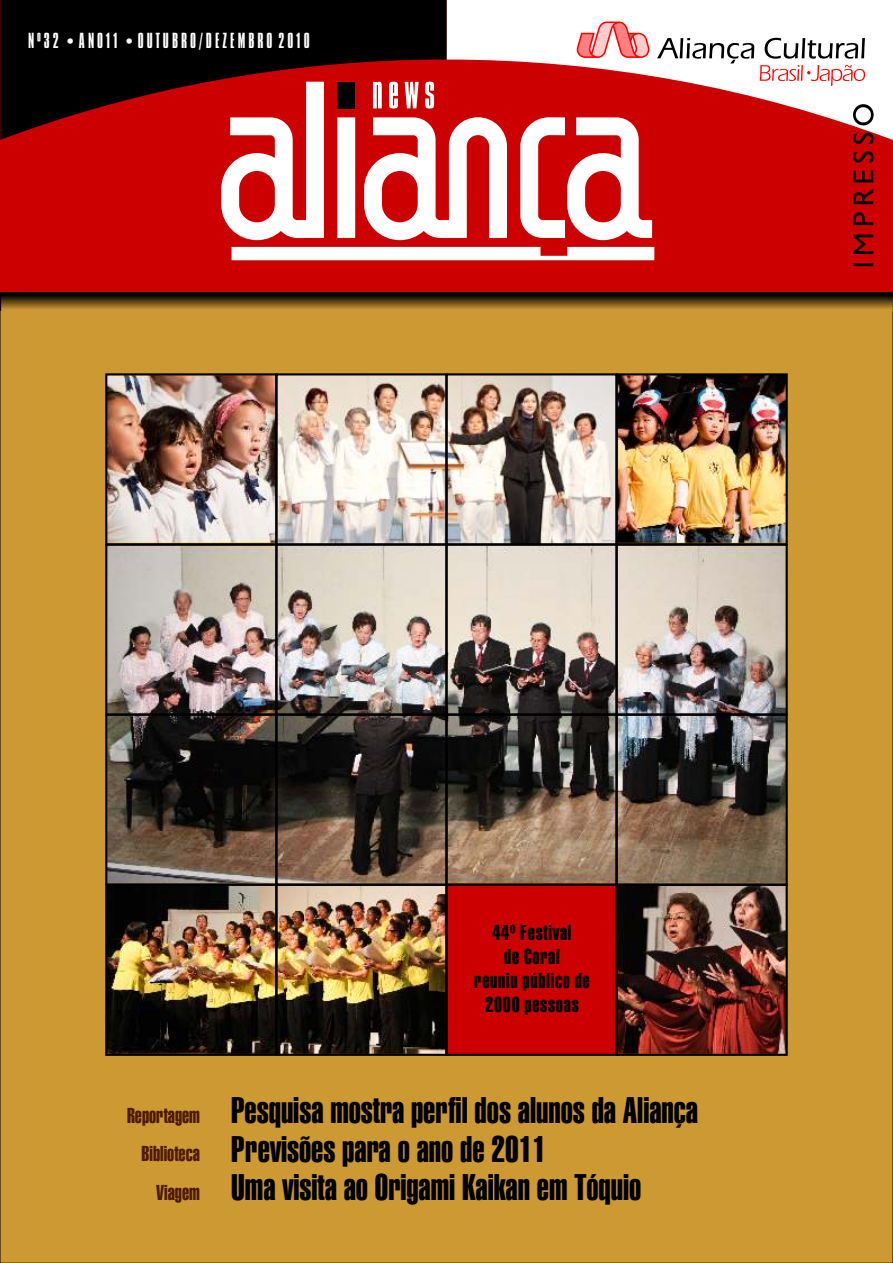
<style>
.page{position:relative;width:893px;height:1263px;background:#c93}
.page>*{position:absolute;margin:0;border:0;box-sizing:border-box;transform-origin:0 0}
.t1{font:36px/38.2px "Swiss 911 BT Extra Compressed";color:#000}
.t2{font:21px/24.2px "Swiss 911 BT Extra Compressed";letter-spacing:.04em;color:#000;text-align:center}
.t3{font:21px/38.2px "Swiss 911 BT Extra Compressed";color:#4d1a00;text-align:right}
.t4{font:300 18.75px "Compacta BT";letter-spacing:.16em;color:#fff}
</style>
<div class="page">
<div style="left:447px;top:884px;width:170px;height:170px;background:#c00"></div>
<img style="left:108px;top:887px;width:337px;height:166px">
<img style="left:618px;top:887px;width:167px;height:166px">
<img style="left:108px;top:376px;width:677px;height:507px">
<img style="left:0;top:289px;width:893px;height:22px">
<div style="left:0;top:0;width:892px;height:292px;background:#c00"></div>
<svg style="left:0;top:0;width:447px;height:140px;fill:#000"></svg>
<svg style="left:447px;top:0;width:446px;height:140px;fill:#fff"></svg>
<svg style="left:577px;top:22px;width:72px;height:36px;background:#fea5a5"></svg>
<svg style="left:657px;top:38px;width:208px;height:48px;background:#decfcf"></svg>
<svg style="left:853px;top:104px;width:21px;height:162px"></svg>
<div style="left:232px;top:247px;width:422px;height:13px;background:#fff"></div>
<svg style="left:221px;top:82px;width:431px;height:158px"></svg>
<svg style="left:373px;top:82px;width:61px;height:27px"></svg>
<div style="left:105px;top:884px;width:172px;height:172px;border:2px solid #000"></div>
<div style="left:105px;top:713px;width:172px;height:173px;border:2px solid #000"></div>
<div style="left:105px;top:543px;width:172px;height:173px;border:2px solid #000"></div>
<div style="left:105px;top:373px;width:172px;height:173px;border:2px solid #000"></div>
<div style="left:275px;top:884px;width:173px;height:172px;border:2px solid #000"></div>
<div style="left:275px;top:713px;width:173px;height:173px;border:2px solid #000"></div>
<div style="left:275px;top:543px;width:173px;height:173px;border:2px solid #000"></div>
<div style="left:275px;top:373px;width:173px;height:173px;border:2px solid #000"></div>
<div style="left:445px;top:884px;width:173px;height:172px;border:2px solid #000"></div>
<div style="left:445px;top:713px;width:173px;height:173px;border:2px solid #000"></div>
<div style="left:445px;top:543px;width:173px;height:173px;border:2px solid #000"></div>
<div style="left:445px;top:373px;width:173px;height:173px;border:2px solid #000"></div>
<div style="left:615px;top:884px;width:173px;height:172px;border:2px solid #000"></div>
<div style="left:615px;top:713px;width:173px;height:173px;border:2px solid #000"></div>
<div style="left:615px;top:543px;width:173px;height:173px;border:2px solid #000"></div>
<div style="left:615px;top:373px;width:173px;height:173px;border:2px solid #000"></div>
<p class="t4" style="left:28px;top:34px;width:283px">Nº32 •ANO 11 •OUTUBRO/DEZEMBRO 2010</p>
<p class="t2" style="left:474px;top:922px;width:117px">44º Festival<br>de Coral<br>reuniu público de<br>2000 pessoas</p>
<p class="t3" style="left:127px;top:1098px;width:74px">Reportagem<br>Biblioteca<br>Viagem</p>
<p class="t1" style="left:231px;top:1095px;width:468px">Pesquisa mostra perfil dos alunos da Aliança<br>Previsões para o ano de 2011<br>Uma visita ao Origami Kaikan em Tóquio</p>
</div>
